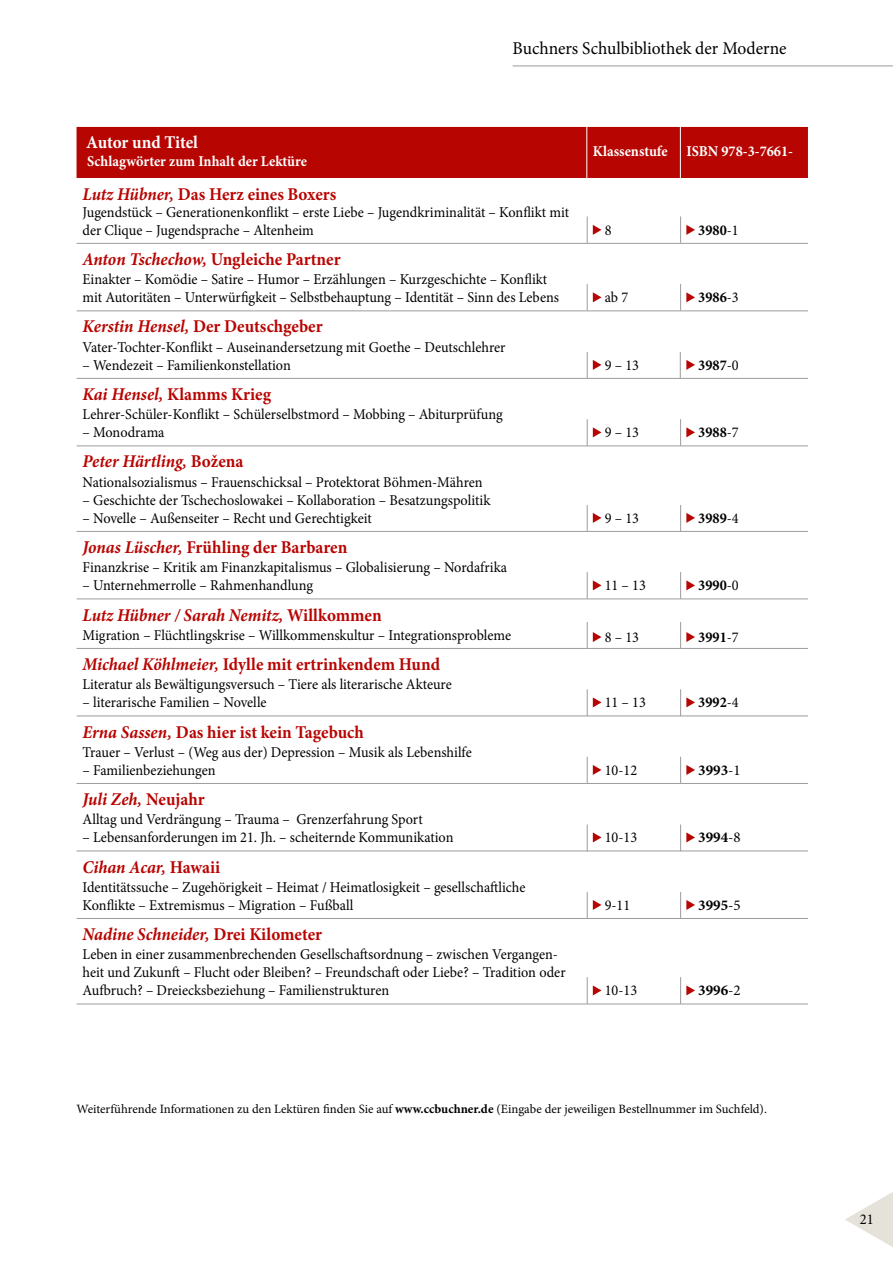
<style>
.page{position:relative;width:893px;height:1263px;background:#fff}
.page>*{position:absolute;margin:0;border:0;box-sizing:border-box;transform-origin:0 0}
.t1{font:700 18px "Minion Pro";color:#b70502;scale:.95 1}
.t2{font:italic 700 18px "Minion Pro";letter-spacing:-.005em;color:#b70502;scale:.95 1}
.t3{font:18px "Minion Pro";letter-spacing:-.005em;color:#000}
.t4{font:700 18px "Minion Pro";letter-spacing:-.01em;color:#fff;scale:.95 1}
.t5{font:15px/18px "Minion Pro";color:#000;scale:.95 1}
.t6{font:700 15px "Minion Pro";color:#fff;scale:.95 1}
.t7{font:700 15px "Minion Pro";color:#000;scale:.95 1}
.t8{font:700 15px "Minion Pro";color:#000}
.t9{font:15px "Minion Pro";color:#000}
.t10{font:12.75px "Minion Pro";color:#000}
.s1{font-style:italic}
.s2{font-weight:400}
.s3{font-style:normal}
.s4{font-weight:700}
</style>
<div class="page">
<svg style="left:845px;top:1192px;width:48px;height:55px"></svg>
<div style="left:77px;top:127px;width:731px;height:51px;background:#b70502"></div>
<hr style="left:77px;top:243px;width:510px;height:1px;background:#9c9c9d">
<hr style="left:587px;top:243px;width:93px;height:1px;background:#9c9c9d">
<hr style="left:680px;top:243px;width:128px;height:1px;background:#9c9c9d">
<hr style="left:77px;top:310px;width:510px;height:1px;background:#9c9c9d">
<hr style="left:587px;top:310px;width:93px;height:1px;background:#9c9c9d">
<hr style="left:680px;top:310px;width:128px;height:1px;background:#9c9c9d">
<hr style="left:77px;top:378px;width:510px;height:1px;background:#9c9c9d">
<hr style="left:587px;top:378px;width:93px;height:1px;background:#9c9c9d">
<hr style="left:680px;top:378px;width:128px;height:1px;background:#9c9c9d">
<hr style="left:77px;top:445px;width:510px;height:1px;background:#9c9c9d">
<hr style="left:587px;top:445px;width:93px;height:1px;background:#9c9c9d">
<hr style="left:680px;top:445px;width:128px;height:1px;background:#9c9c9d">
<hr style="left:77px;top:531px;width:510px;height:1px;background:#9c9c9d">
<hr style="left:587px;top:531px;width:93px;height:1px;background:#9c9c9d">
<hr style="left:680px;top:531px;width:128px;height:1px;background:#9c9c9d">
<hr style="left:77px;top:598px;width:510px;height:1px;background:#9c9c9d">
<hr style="left:587px;top:598px;width:93px;height:1px;background:#9c9c9d">
<hr style="left:680px;top:598px;width:128px;height:1px;background:#9c9c9d">
<hr style="left:77px;top:648px;width:510px;height:1px;background:#9c9c9d">
<hr style="left:587px;top:648px;width:93px;height:1px;background:#9c9c9d">
<hr style="left:680px;top:648px;width:128px;height:1px;background:#9c9c9d">
<hr style="left:77px;top:850px;width:510px;height:1px;background:#9c9c9d">
<hr style="left:587px;top:850px;width:93px;height:1px;background:#9c9c9d">
<hr style="left:680px;top:850px;width:128px;height:1px;background:#9c9c9d">
<hr style="left:77px;top:918px;width:510px;height:1px;background:#9c9c9d">
<hr style="left:587px;top:918px;width:93px;height:1px;background:#9c9c9d">
<hr style="left:680px;top:918px;width:128px;height:1px;background:#9c9c9d">
<hr style="left:77px;top:1003px;width:510px;height:1px;background:#9c9c9d">
<hr style="left:587px;top:1003px;width:93px;height:1px;background:#9c9c9d">
<hr style="left:680px;top:1003px;width:128px;height:1px;background:#9c9c9d">
<hr style="left:586px;top:127px;width:1px;height:51px;background:#fff">
<hr style="left:680px;top:127px;width:1px;height:51px;background:#fff">
<hr style="left:77px;top:715px;width:510px;height:1px;background:#9c9c9d">
<hr style="left:587px;top:715px;width:93px;height:1px;background:#9c9c9d">
<hr style="left:680px;top:715px;width:128px;height:1px;background:#9c9c9d">
<hr style="left:77px;top:783px;width:510px;height:1px;background:#9c9c9d">
<hr style="left:587px;top:783px;width:93px;height:1px;background:#9c9c9d">
<hr style="left:680px;top:783px;width:128px;height:1px;background:#9c9c9d">
<svg style="left:587px;top:352px;width:14px;height:26px"></svg>
<svg style="left:680px;top:352px;width:15px;height:27px"></svg>
<svg style="left:587px;top:419px;width:14px;height:27px"></svg>
<svg style="left:680px;top:419px;width:15px;height:27px"></svg>
<svg style="left:587px;top:505px;width:14px;height:26px"></svg>
<svg style="left:680px;top:505px;width:15px;height:26px"></svg>
<svg style="left:587px;top:572px;width:14px;height:27px"></svg>
<svg style="left:680px;top:572px;width:15px;height:27px"></svg>
<svg style="left:587px;top:622px;width:14px;height:26px"></svg>
<svg style="left:680px;top:622px;width:15px;height:26px"></svg>
<svg style="left:587px;top:689px;width:14px;height:27px"></svg>
<svg style="left:680px;top:689px;width:15px;height:27px"></svg>
<svg style="left:587px;top:757px;width:14px;height:26px"></svg>
<svg style="left:680px;top:757px;width:15px;height:26px"></svg>
<svg style="left:587px;top:824px;width:14px;height:27px"></svg>
<svg style="left:680px;top:824px;width:15px;height:27px"></svg>
<svg style="left:587px;top:892px;width:14px;height:26px"></svg>
<svg style="left:680px;top:892px;width:15px;height:26px"></svg>
<svg style="left:587px;top:977px;width:14px;height:27px"></svg>
<svg style="left:680px;top:977px;width:15px;height:27px"></svg>
<hr style="left:513px;top:66px;width:380px;height:1px;background:#9c9c9d">
<svg style="left:587px;top:216px;width:14px;height:27px"></svg>
<svg style="left:680px;top:216px;width:15px;height:27px"></svg>
<svg style="left:587px;top:284px;width:14px;height:27px"></svg>
<svg style="left:680px;top:284px;width:15px;height:27px"></svg>
<p class="t4" style="left:86px;top:130px;width:119px">Autor und Titel</p>
<p class="t6" style="left:87px;top:151px;width:233px">Schlagwörter zum Inhalt der Lektüre</p>
<p class="t3" style="left:513px;top:36px;width:276px">Buchners Schulbibliothek der Moderne</p>
<p class="t6" style="left:593px;top:141px;width:212px">Klassenstufe ISBN 978-3-7661-</p>
<p class="t1" style="left:83px;top:181px;width:268px"><span class="s1">Lutz Hübner,</span> Das Herz eines Boxers</p>
<p class="t5" style="left:83px;top:203px;width:514px">Jugendstück – Generationenkonflikt – erste Liebe – Jugendkriminalität – Konflikt mit der Clique – Jugendsprache – Altenheim</p>
<p class="t1" style="left:83px;top:246px;width:273px"><span class="s1">Anton Tschechow,</span> Ungleiche Partner</p>
<p class="t5" style="left:83px;top:271px;width:503px">Einakter – Komödie – Satire – Humor – Erzählungen – Kurzgeschichte – Konflikt mit Autoritäten – Unterwürfigkeit – Selbstbehauptung – Identität – Sinn des Lebens</p>
<p class="t5" style="left:605px;top:221px;width:9px">8</p>
<p class="t7" style="left:698px;top:219px;width:44px">3980<span class="s2">-1</span></p>
<p class="t5" style="left:605px;top:289px;width:26px">ab 7</p>
<p class="t7" style="left:698px;top:287px;width:44px">3986<span class="s2">-3</span></p>
<p class="t1" style="left:83px;top:314px;width:254px"><span class="s1">Kerstin Hensel,</span> Der Deutschgeber</p>
<p class="t5" style="left:83px;top:338px;width:447px">Vater-Tochter-Konflikt – Auseinandersetzung mit Goethe – Deutschlehrer</p>
<p class="t5" style="left:83px;top:356px;width:221px">– Wendezeit – Familienkonstellation</p>
<p class="t5" style="left:605px;top:356px;width:38px">9 – 13</p>
<p class="t7" style="left:698px;top:354px;width:44px">3987<span class="s2">-0</span></p>
<p class="t1" style="left:83px;top:381px;width:200px"><span class="s1">Kai Hensel,</span> Klamms Krieg</p>
<p class="t5" style="left:83px;top:406px;width:444px">Lehrer-Schüler-Konflikt – Schülerselbstmord – Mobbing – Abiturprüfung</p>
<p class="t5" style="left:83px;top:424px;width:88px">– Monodrama</p>
<p class="t5" style="left:605px;top:424px;width:38px">9 – 13</p>
<p class="t7" style="left:698px;top:422px;width:44px">3988<span class="s2">-7</span></p>
<p class="t2" style="left:83px;top:449px;width:171px">Peter Härtling, <span class="s3">Božena</span></p>
<p class="t5" style="left:83px;top:473px;width:423px">Nationalsozialismus – Frauenschicksal – Protektorat Böhmen-Mähren</p>
<p class="t5" style="left:83px;top:491px;width:431px">– Geschichte der Tschechoslowakei – Kollaboration – Besatzungspolitik</p>
<p class="t5" style="left:83px;top:509px;width:306px">– Novelle – Außenseiter – Recht und Gerechtigkeit</p>
<p class="t5" style="left:605px;top:509px;width:38px">9 – 13</p>
<p class="t7" style="left:698px;top:507px;width:44px">3989<span class="s2">-4</span></p>
<p class="t1" style="left:83px;top:535px;width:280px"><span class="s1">Jonas Lüscher,</span> Frühling der Barbaren</p>
<p class="t5" style="left:83px;top:559px;width:448px">Finanzkrise – Kritik am Finanzkapitalismus – Globalisierung – Nordafrika</p>
<p class="t5" style="left:83px;top:577px;width:244px">– Unternehmerrolle – Rahmenhandlung</p>
<p class="t5" style="left:605px;top:577px;width:45px">11 – 13</p>
<p class="t7" style="left:698px;top:575px;width:44px">3990<span class="s2">-0</span></p>
<p class="t2" style="left:83px;top:602px;width:316px">Lutz Hübner / Sarah Nemitz, <span class="s3">Willkommen</span></p>
<p class="t5" style="left:83px;top:626px;width:453px">Migration – Flüchtlingskrise – Willkommenskultur – Integrationsprobleme</p>
<p class="t5" style="left:605px;top:628px;width:38px">8 – 13</p>
<p class="t7" style="left:698px;top:627px;width:44px">3991<span class="s2">-7</span></p>
<p class="t1" style="left:83px;top:652px;width:378px"><span class="s1">Michael Köhlmeier,</span> Idylle mit ertrinkendem Hund</p>
<p class="t5" style="left:83px;top:676px;width:390px">Literatur als Bewältigungsversuch – Tiere als literarische Akteure</p>
<p class="t5" style="left:83px;top:694px;width:195px">– literarische Familien – Novelle</p>
<p class="t5" style="left:605px;top:694px;width:45px">11 – 13</p>
<p class="t7" style="left:698px;top:692px;width:44px">3992<span class="s2">-4</span></p>
<p class="t1" style="left:83px;top:719px;width:298px"><span class="s1">Erna Sassen,</span> Das hier ist kein Tagebuch</p>
<p class="t5" style="left:83px;top:743px;width:411px">Trauer – Verlust – (Weg aus der) Depression – Musik als Lebenshilfe</p>
<p class="t5" style="left:83px;top:761px;width:142px">– Familienbeziehungen</p>
<p class="t5" style="left:605px;top:761px;width:36px">10-12</p>
<p class="t8" style="left:698px;top:759px;width:44px">3993<span class="s2">-1</span></p>
<p class="t2" style="left:83px;top:786px;width:130px">Juli Zeh, <span class="s3">Neujahr</span></p>
<p class="t5" style="left:83px;top:811px;width:360px">Alltag und Verdrängung – Trauma – Grenzerfahrung Sport</p>
<p class="t5" style="left:83px;top:829px;width:392px">– Lebensanforderungen im 21. Jh. – scheiternde Kommunikation</p>
<p class="t5" style="left:605px;top:829px;width:36px">10-13</p>
<p class="t8" style="left:698px;top:827px;width:44px">3994<span class="s2">-8</span></p>
<p class="t2" style="left:83px;top:854px;width:146px">Cihan Acar, <span class="s3">Hawaii</span></p>
<p class="t5" style="left:83px;top:878px;width:468px">Identitätssuche – Zugehörigkeit – Heimat / Heimatlosigkeit – gesellschaftliche<br>Konflikte – Extremismus – Migration – Fußball</p>
<p class="t5" style="left:605px;top:896px;width:28px">9-11</p>
<p class="t8" style="left:698px;top:894px;width:44px">3995<span class="s2">-5</span></p>
<p class="t2" style="left:83px;top:921px;width:254px">Nadine Schneider, <span class="s3">Drei Kilometer</span></p>
<p class="t5" style="left:83px;top:946px;width:510px">Leben in einer zusammenbrechenden Gesellschaftsordnung – zwischen Vergangen&shy;heit und Zukunft – Flucht oder Bleiben? – Freundschaft oder Liebe? – Tradition oder<br>Aufbruch? – Dreiecksbeziehung – Familienstrukturen</p>
<p class="t5" style="left:605px;top:982px;width:36px">10-13</p>
<p class="t8" style="left:698px;top:980px;width:44px">3996<span class="s2">-2</span></p>
<p class="t10" style="left:77px;top:1101px;width:692px">Weiterführende Informationen zu den Lektüren finden Sie auf <span class="s4">www.ccbuchner.de</span> (Eingabe der jeweiligen Bestellnummer im Suchfeld).</p>
<p class="t9" style="left:860px;top:1209px;width:15px">21</p>
</div>
